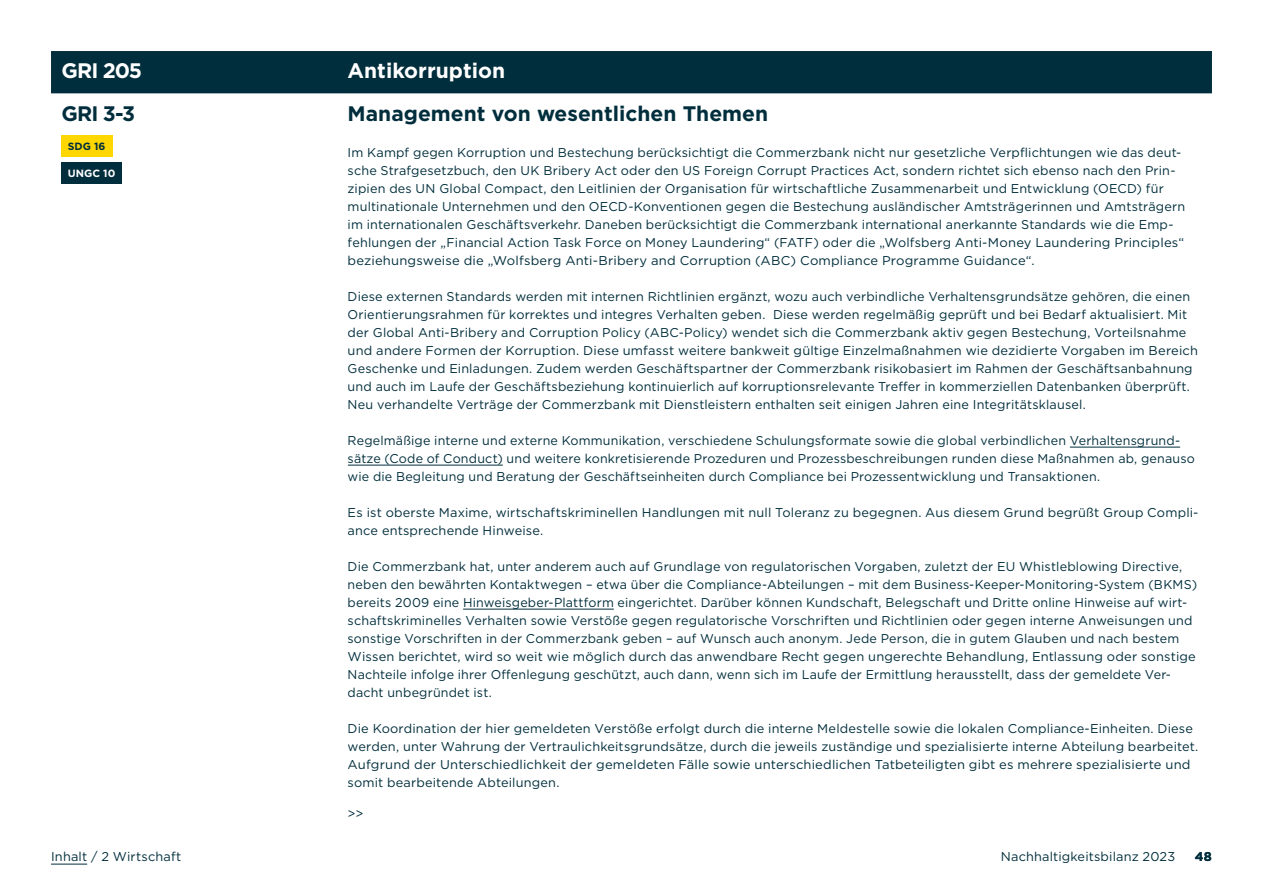
<style>
.page{position:relative;width:1263px;height:893px;background:#fff}
.page>*{position:absolute;margin:0;border:0;box-sizing:border-box;transform-origin:0 0}
.t1{font:700 21px "Gotham";color:#002e3c}
.t2{font:700 21px "Gotham";color:#fff}
.t3{font:12.75px/18px "Gotham";letter-spacing:.015em;color:#002e3c}
.t4{font:700 12.75px "Gotham";color:#002e3c}
.t5{font:700 10.5px "Gotham";color:#fff}
.t6{font:700 10.5px "Gotham";color:#002e3c}
</style>
<div class="page">
<div style="left:51px;top:51px;width:1161px;height:42px;background:#002e3c"></div>
<div style="left:62px;top:136px;width:51px;height:21px;background:#ffd700"></div>
<div style="left:62px;top:163px;width:60px;height:21px;background:#002e3c"></div>
<hr style="left:1070px;top:447px;width:110px;height:1px;background:#002e3c">
<hr style="left:348px;top:465px;width:155px;height:1px;background:#002e3c">
<hr style="left:463px;top:609px;width:151px;height:1px;background:#002e3c">
<hr style="left:51px;top:864px;width:36px;height:1px;background:#002e3c">
<h1 class="t2" style="left:62px;top:57px;width:82px">GRI 205</h1>
<h1 class="t2" style="left:348px;top:57px;width:159px">Antikorruption</h1>
<h1 class="t1" style="left:62px;top:99px;width:75px">GRI 3-3</h1>
<p class="t6" style="left:68px;top:140px;width:39px">SDG 16</p>
<p class="t5" style="left:68px;top:167px;width:49px">UNGC 10</p>
<h1 class="t1" style="left:348px;top:99px;width:422px">Management von wesentlichen Themen</h1>
<p class="t3" style="left:348px;top:143px;width:839px">Im Kampf gegen Korruption und Bestechung berücksichtigt die Commerzbank nicht nur gesetzliche Verpflichtungen wie das deut&shy;sche Strafgesetzbuch, den UK Bribery Act oder den US Foreign Corrupt Practices Act, sondern richtet sich ebenso nach den Prin&shy;zipien des UN Global Compact, den Leitlinien der Organisation für wirtschaftliche Zusammenarbeit und Entwicklung (OECD) für multinationale Unternehmen und den OECD-Konventionen gegen die Bestechung ausländischer Amtsträgerinnen und Amtsträgern im internationalen Geschäftsverkehr. Daneben berücksichtigt die Commerzbank international anerkannte Standards wie die Emp&shy;fehlungen der „Financial Action Task Force on Money Laundering“ (FATF) oder die „Wolfsberg Anti-Money Laundering Principles“ beziehungsweise die „Wolfsberg Anti-Bribery and Corruption (ABC) Compliance Programme Guidance“.</p>
<p class="t3" style="left:348px;top:287px;width:852px">Diese externen Standards werden mit internen Richtlinien ergänzt, wozu auch verbindliche Verhaltensgrundsätze gehören, die einen Orientierungsrahmen für korrektes und integres Verhalten geben. Diese werden regelmäßig geprüft und bei Bedarf aktualisiert. Mit der Global Anti-Bribery and Corruption Policy (ABC-Policy) wendet sich die Commerzbank aktiv gegen Bestechung, Vorteilsnahme und andere Formen der Korruption. Diese umfasst weitere bankweit gültige Einzelmaßnahmen wie dezidierte Vorgaben im Bereich Geschenke und Einladungen. Zudem werden Geschäftspartner der Commerzbank risikobasiert im Rahmen der Geschäftsanbahnung und auch im Laufe der Geschäftsbeziehung kontinuierlich auf korruptionsrelevante Treffer in kommerziellen Datenbanken überprüft.<br>Neu verhandelte Verträge der Commerzbank mit Dienstleistern enthalten seit einigen Jahren eine Integritätsklausel.</p>
<p class="t3" style="left:348px;top:431px;width:849px">Regelmäßige interne und externe Kommunikation, verschiedene Schulungsformate sowie die global verbindlichen Verhaltensgrund&shy;sätze (Code of Conduct) und weitere konkretisierende Prozeduren und Prozessbeschreibungen runden diese Maßnahmen ab, genauso wie die Begleitung und Beratung der Geschäftseinheiten durch Compliance bei Prozessentwicklung und Transaktionen.</p>
<p class="t3" style="left:348px;top:503px;width:852px">Es ist oberste Maxime, wirtschaftskriminellen Handlungen mit null Toleranz zu begegnen. Aus diesem Grund begrüßt Group Compli&shy;ance entsprechende Hinweise.</p>
<p class="t3" style="left:348px;top:557px;width:851px">Die Commerzbank hat, unter anderem auch auf Grundlage von regulatorischen Vorgaben, zuletzt der EU Whistleblowing Directive, neben den bewährten Kontaktwegen – etwa über die Compliance-Abteilungen – mit dem Business-Keeper-Monitoring-System (BKMS) bereits 2009 eine Hinweisgeber-Plattform eingerichtet. Darüber können Kundschaft, Belegschaft und Dritte online Hinweise auf wirt&shy;schaftskriminelles Verhalten sowie Verstöße gegen regulatorische Vorschriften und Richtlinien oder gegen interne Anweisungen und sonstige Vorschriften in der Commerzbank geben – auf Wunsch auch anonym. Jede Person, die in gutem Glauben und nach bestem Wissen berichtet, wird so weit wie möglich durch das anwendbare Recht gegen ungerechte Behandlung, Entlassung oder sonstige Nachteile infolge ihrer Offenlegung geschützt, auch dann, wenn sich im Laufe der Ermittlung herausstellt, dass der gemeldete Ver&shy;dacht unbegründet ist.</p>
<p class="t3" style="left:348px;top:719px;width:852px">Die Koordination der hier gemeldeten Verstöße erfolgt durch die interne Meldestelle sowie die lokalen Compliance-Einheiten. Diese werden, unter Wahrung der Vertraulichkeitsgrundsätze, durch die jeweils zuständige und spezialisierte interne Abteilung bearbeitet.<br>Aufgrund der Unterschiedlichkeit der gemeldeten Fälle sowie unterschiedlichen Tatbeteiligten gibt es mehrere spezialisierte und somit bearbeitende Abteilungen.</p>
<p class="t3" style="left:348px;top:805px;width:17px">&gt;&gt;</p>
<p class="t3" style="left:51px;top:847px;width:132px">Inhalt / 2 Wirtschaft</p>
<p class="t3" style="left:1001px;top:847px;width:176px">Nachhaltigkeitsbilanz 2023</p>
<p class="t4" style="left:1195px;top:848px;width:19px">48</p>
</div>
